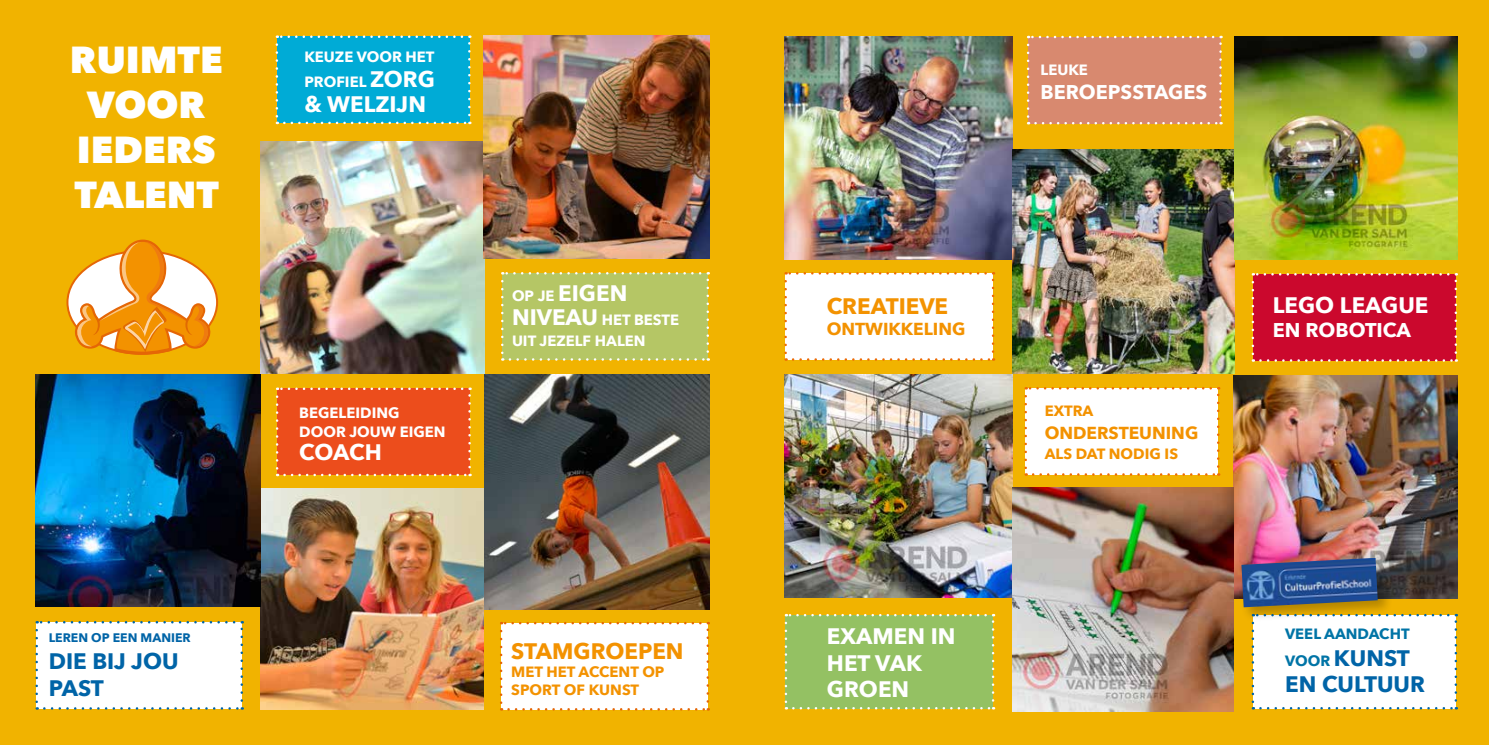
<style>
.page{position:relative;width:1489px;height:745px;background:#fff}
.page>*{position:absolute;margin:0;border:0;box-sizing:border-box;transform-origin:0 0}
.t1{font:800 37.5px/45px "Avenir Next";color:#fff;text-align:center}
.t2{font:700 22.38px/26.9px "Avenir Next";color:#fff}
.t3{font:700 22.38px/26.9px "Avenir Next";color:#0064a7}
.t4{font:700 22.38px "Avenir Next";color:#f39200}
.t5{font:700 19.88px "Avenir Next";color:#fff}
.t6{font:700 17.38px "Avenir Next";color:#f39200}
.t7{font:700 14.88px/20.2px "Avenir Next";color:#fff}
.t8{font:700 14.88px/17.8px "Avenir Next";color:#f39200}
.t9{font:700 14.88px "Avenir Next";color:#0074a6}
.t10{font:700 12.38px "Avenir Next";color:#0064a7}
.s1{font-size:22.38px}
.s2{font-size:14.88px}
.s3{font-size:14.88px;color:#0074a6}
</style>
<div class="page">
<div style="left:0;top:0;width:1488px;height:744px;background:#f1b300"></div>
<img style="left:260px;top:488px;width:224px;height:221px">
<img style="left:261px;top:142px;width:223px;height:231px">
<img style="left:485px;top:374px;width:225px;height:235px">
<div style="left:501px;top:622px;width:206px;height:86px;background:#fff"></div>
<svg style="left:500px;top:630px;width:2px;height:80px"></svg>
<svg style="left:508px;top:707px;width:200px;height:3px"></svg>
<svg style="left:706px;top:622px;width:3px;height:79px"></svg>
<svg style="left:501px;top:622px;width:199px;height:2px"></svg>
<div style="left:277px;top:388px;width:192px;height:86px;background:#ec4d1c"></div>
<svg style="left:276px;top:396px;width:2px;height:80px"></svg>
<svg style="left:284px;top:473px;width:186px;height:3px"></svg>
<svg style="left:468px;top:387px;width:3px;height:80px"></svg>
<svg style="left:277px;top:387px;width:185px;height:3px"></svg>
<div style="left:277px;top:37px;width:192px;height:86px;background:#00abd6"></div>
<svg style="left:275px;top:45px;width:3px;height:79px"></svg>
<svg style="left:284px;top:122px;width:186px;height:2px"></svg>
<svg style="left:468px;top:35px;width:2px;height:80px"></svg>
<svg style="left:277px;top:35px;width:185px;height:3px"></svg>
<img style="left:484px;top:35px;width:225px;height:224px">
<div style="left:502px;top:273px;width:205px;height:86px;background:#b5c665"></div>
<svg style="left:501px;top:281px;width:2px;height:79px"></svg>
<svg style="left:510px;top:358px;width:198px;height:2px"></svg>
<svg style="left:706px;top:272px;width:3px;height:79px"></svg>
<svg style="left:502px;top:272px;width:198px;height:2px"></svg>
<svg style="left:71px;top:239px;width:143px;height:115px"></svg>
<img style="left:35px;top:374px;width:225px;height:232px">
<div style="left:37px;top:622px;width:205px;height:86px;background:#fff"></div>
<svg style="left:35px;top:629px;width:3px;height:80px"></svg>
<svg style="left:44px;top:707px;width:199px;height:2px"></svg>
<svg style="left:240px;top:621px;width:3px;height:79px"></svg>
<svg style="left:37px;top:621px;width:197px;height:2px"></svg>
<img style="left:784px;top:36px;width:228px;height:224px">
<img style="left:784px;top:374px;width:228px;height:223px">
<img style="left:1012px;top:150px;width:222px;height:223px">
<img style="left:1233px;top:375px;width:223px;height:223px">
<img style="left:1234px;top:36px;width:222px;height:224px">
<div style="left:785px;top:273px;width:208px;height:86px;background:#fff"></div>
<svg style="left:784px;top:281px;width:2px;height:79px"></svg>
<svg style="left:793px;top:358px;width:201px;height:2px"></svg>
<svg style="left:991px;top:272px;width:3px;height:79px"></svg>
<svg style="left:785px;top:272px;width:200px;height:2px"></svg>
<img style="left:1012px;top:487px;width:221px;height:224px">
<div style="left:1252px;top:614px;width:203px;height:93px;background:#fff"></div>
<svg style="left:1251px;top:622px;width:2px;height:87px"></svg>
<svg style="left:1260px;top:706px;width:196px;height:3px"></svg>
<svg style="left:1454px;top:614px;width:2px;height:86px"></svg>
<svg style="left:1392px;top:614px;width:56px;height:2px"></svg>
<div style="left:786px;top:614px;width:207px;height:93px;background:#94c163"></div>
<svg style="left:784px;top:622px;width:3px;height:87px"></svg>
<svg style="left:793px;top:707px;width:201px;height:2px"></svg>
<svg style="left:991px;top:613px;width:3px;height:87px"></svg>
<svg style="left:786px;top:613px;width:199px;height:3px"></svg>
<div style="left:1252px;top:274px;width:203px;height:86px;background:#cb082d"></div>
<svg style="left:1251px;top:282px;width:2px;height:79px"></svg>
<svg style="left:1260px;top:359px;width:196px;height:2px"></svg>
<svg style="left:1454px;top:273px;width:2px;height:79px"></svg>
<svg style="left:1252px;top:273px;width:196px;height:2px"></svg>
<div style="left:1028px;top:37px;width:192px;height:86px;background:#d8896f"></div>
<svg style="left:1026px;top:45px;width:3px;height:79px"></svg>
<svg style="left:1035px;top:122px;width:186px;height:2px"></svg>
<svg style="left:1219px;top:36px;width:2px;height:79px"></svg>
<svg style="left:1028px;top:36px;width:185px;height:2px"></svg>
<div style="left:1025px;top:388px;width:193px;height:86px;background:#fff"></div>
<svg style="left:1024px;top:396px;width:2px;height:79px"></svg>
<svg style="left:1033px;top:473px;width:186px;height:2px"></svg>
<svg style="left:1217px;top:387px;width:2px;height:79px"></svg>
<svg style="left:1025px;top:387px;width:185px;height:2px"></svg>
<div style="left:1239px;top:555px;width:153px;height:67px;background:#000;opacity:.25"></div>
<img style="left:1241px;top:557px;width:136px;height:50px">
<h1 class="t1" style="left:70px;top:37px;width:154px">RUIMTE<br>VOOR<br>IEDERS<br>TALENT</h1>
<p class="t10" style="left:49px;top:626px;width:143px">LEREN OP EEN MANIER</p>
<h2 class="t3" style="left:49px;top:647px;width:131px">DIE BIJ JOU<br>PAST</h2>
<p class="t7" style="left:304px;top:45px;width:132px;line-height:24.4px">KEUZE VOOR HET<br>PROFIEL <span class="s1">ZORG</span></p>
<h2 class="t2" style="left:304px;top:91px;width:123px">&amp; WELZIJN</h2>
<p class="t7" style="left:299px;top:403px;width:148px;line-height:19px">BEGELEIDING<br>DOOR JOUW EIGEN</p>
<h2 class="t2" style="left:299px;top:438px;width:84px">COACH</h2>
<h2 class="t2" style="left:512px;top:279px;width:117px"><span class="s2">OP JE</span> EIGEN</h2>
<p class="t7" style="left:512px;top:309px;width:169px"><span class="s1">NIVEAU</span> HET BESTE<br>UIT JEZELF HALEN</p>
<h2 class="t4" style="left:511px;top:631px;width:174px">STAMGROEPEN</h2>
<p class="t8" style="left:511px;top:662px;width:155px">MET HET ACCENT OP<br>SPORT OF KUNST</p>
<p class="t7" style="left:1040px;top:59px;width:49px">LEUKE</p>
<h3 class="t5" style="left:1040px;top:74px;width:168px">BEROEPSSTAGES</h3>
<h2 class="t4" style="left:826px;top:287px;width:123px">CREATIEVE</h2>
<p class="t6" style="left:826px;top:314px;width:140px">ONTWIKKELING</p>
<h2 class="t2" style="left:827px;top:621px;width:130px">EXAMEN IN<br>HET VAK<br>GROEN</h2>
<p class="t8" style="left:1044px;top:401px;width:50px">EXTRA</p>
<p class="t6" style="left:1044px;top:417px;width:155px">ONDERSTEUNING</p>
<p class="t8" style="left:1044px;top:445px;width:135px">ALS DAT NODIG IS</p>
<h2 class="t2" style="left:1272px;top:291px;width:157px">LEGO LEAGUE</h2>
<h3 class="t5" style="left:1272px;top:313px;width:140px">EN ROBOTICA</h3>
<p class="t9" style="left:1284px;top:620px;width:126px">VEEL AANDACHT</p>
<h2 class="t3" style="left:1284px;top:643px;width:141px"><span class="s3">VOOR</span> KUNST<br>EN CULTUUR</h2>
</div>
